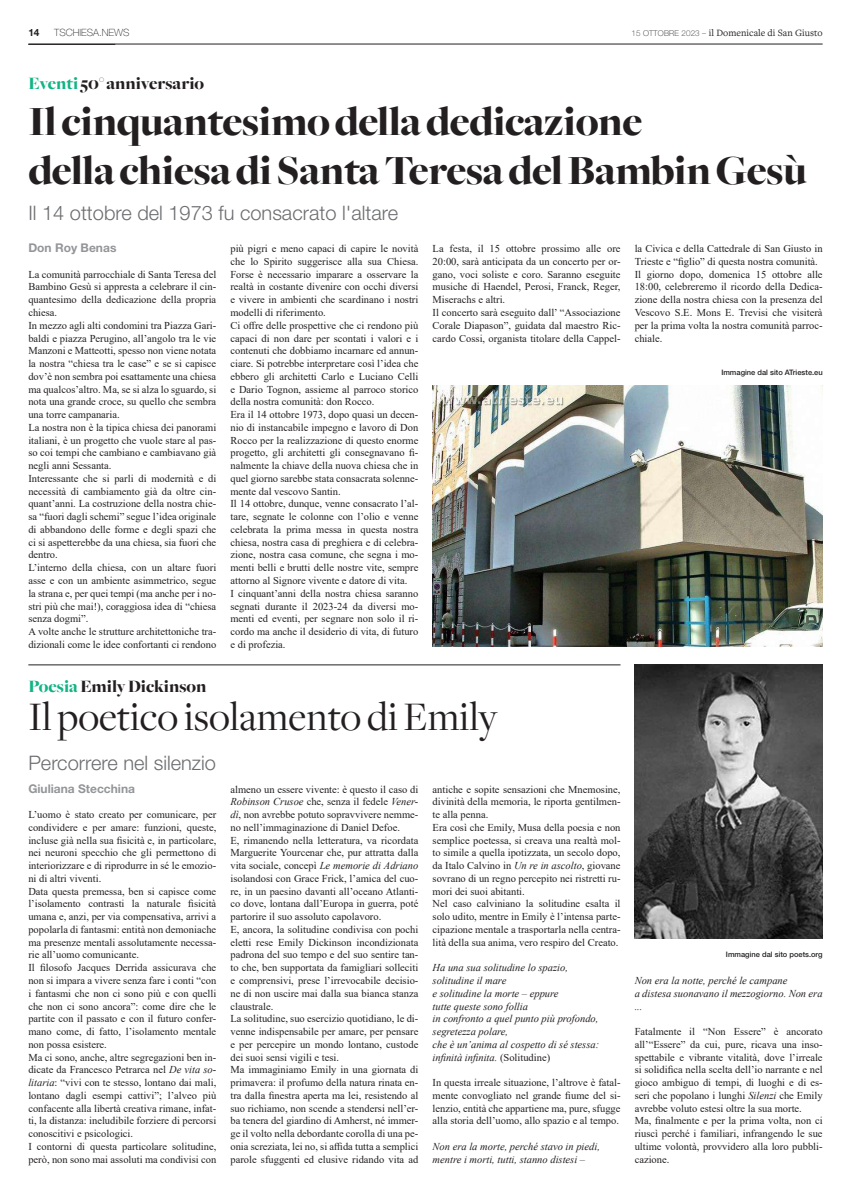
<style>
.page{position:relative;width:851px;height:1191px;background:#fff}
.page>*{position:absolute;margin:0;border:0;box-sizing:border-box;transform-origin:0 0}
.t1{font:900 43px/49px "Freight Big";letter-spacing:-.01em;color:#231f20}
.t2{font:42px "Freight Disp";color:#231f20}
.t3{font:300 20px "Helvetica Neue LT Std";color:#6c6d70}
.t4{font:900 18px "Freight Big";color:#231f20}
.t5{font:700 12px "Helvetica Neue LT Std";color:#939598}
.t6{font:10.5px/12.8px "Times New Roman";color:#231f20}
.t7{font:italic 10.5px/12.8px "Times New Roman";color:#231f20}
.t8{font:10px "Freight Text Pro";color:#231f20}
.t9{font:100 10px "Helvetica Neue LT Std";color:#231f20}
.t10{font:700 10px "Helvetica Neue LT Std";color:#231f20}
.t11{font:500 7.5px "Helvetica Neue LT Std";color:#231f20}
.s1{font-family:"Helvetica Neue LT Std";font-weight:100;font-size:8px}
.s2{color:#12b385}
.s3{font-style:italic}
.s4{font-style:normal}
</style>
<div class="page">
<hr style="left:28px;top:44px;width:794px;height:1px;background:#231f20">
<img style="left:432px;top:386px;width:390px;height:260px">
<img style="left:634px;top:664px;width:188px;height:274px">
<hr style="left:28px;top:664px;width:592px;height:1px;background:#231f20">
<p class="t10" style="left:28px;top:26px;width:13px">14</p>
<p class="t9" style="left:54px;top:26px;width:77px">TSCHIESA.NEWS</p>
<p class="t8" style="left:631px;top:26px;width:192px"><span class="s1">15 OTTOBRE 2023 –</span> il Domenicale di San Giusto</p>
<h3 class="t4" style="left:28px;top:74px;width:177px"><span class="s2">Eventi</span> 50° anniversario</h3>
<h1 class="t1" style="left:28px;top:97px;width:779px">Il cinquantesimo della dedicazione<br>della chiesa di Santa Teresa del Bambin Gesù</h1>
<h3 class="t3" style="left:28px;top:200px;width:371px">Il 14 ottobre del 1973 fu consacrato l'altare</h3>
<p class="t5" style="left:28px;top:240px;width:90px">Don Roy Benas</p>
<p class="t6" style="left:28px;top:267px;width:189px">La comunità parrocchiale di Santa Teresa del Bambino Gesù si appresta a celebrare il cin&shy;quantesimo della dedicazione della propria chiesa.<br>In mezzo agli alti condomini tra Piazza Gari&shy;baldi e piazza Perugino, all’angolo tra le vie Manzoni e Matteotti, spesso non viene notata la nostra “chiesa tra le case” e se si capisce dov’è non sembra poi esattamente una chiesa ma qualcos’altro. Ma, se si alza lo sguardo, si nota una grande croce, su quello che sembra una torre campanaria.<br>La nostra non è la tipica chiesa dei panorami italiani, è un progetto che vuole stare al pas&shy;so coi tempi che cambiano e cambiavano già negli anni Sessanta.<br>Interessante che si parli di modernità e di necessità di cambiamento già da oltre cin&shy;quant’anni. La costruzione della nostra chie&shy;sa “fuori dagli schemi” segue l’idea originale di abbandono delle forme e degli spazi che ci si aspetterebbe da una chiesa, sia fuori che dentro.<br>L’interno della chiesa, con un altare fuori asse e con un ambiente asimmetrico, segue la strana e, per quei tempi (ma anche per i no&shy;stri più che mai!), coraggiosa idea di “chiesa senza dogmi”.<br>A volte anche le strutture architettoniche tra&shy;dizionali come le idee confortanti ci rendono</p>
<p class="t6" style="left:230px;top:242px;width:189px">più pigri e meno capaci di capire le novità che lo Spirito suggerisce alla sua Chiesa.<br>Forse è necessario imparare a osservare la realtà in costante divenire con occhi diversi e vivere in ambienti che scardinano i nostri modelli di riferimento.<br>Ci offre delle prospettive che ci rendono più capaci di non dare per scontati i valori e i contenuti che dobbiamo incarnare ed annun&shy;ciare. Si potrebbe interpretare così l’idea che ebbero gli architetti Carlo e Luciano Celli e Dario Tognon, assieme al parroco storico della nostra comunità: don Rocco.<br>Era il 14 ottobre 1973, dopo quasi un decen&shy;nio di instancabile impegno e lavoro di Don Rocco per la realizzazione di questo enorme progetto, gli architetti gli consegnavano fi&shy;nalmente la chiave della nuova chiesa che in quel giorno sarebbe stata consacrata solenne&shy;mente dal vescovo Santin.<br>Il 14 ottobre, dunque, venne consacrato l’al&shy;tare, segnate le colonne con l’olio e venne celebrata la prima messa in questa nostra chiesa, nostra casa di preghiera e di celebra&shy;zione, nostra casa comune, che segna i mo&shy;menti belli e brutti delle nostre vite, sempre attorno al Signore vivente e datore di vita.<br>I cinquant’anni della nostra chiesa saranno segnati durante il 2023-24 da diversi mo&shy;menti ed eventi, per segnare non solo il ri&shy;cordo ma anche il desiderio di vita, di futuro e di profezia.</p>
<p class="t6" style="left:432px;top:242px;width:189px">La festa, il 15 ottobre prossimo alle ore 20:00, sarà anticipata da un concerto per or&shy;gano, voci soliste e coro. Saranno eseguite musiche di Haendel, Perosi, Franck, Reger, Miserachs e altri.<br>Il concerto sarà eseguito dall’ “Associazione Corale Diapason”, guidata dal maestro Ric&shy;cardo Cossi, organista titolare della Cappel-</p>
<p class="t6" style="left:634px;top:242px;width:189px">la Civica e della Cattedrale di San Giusto in Trieste e “figlio” di questa nostra comunità.<br>Il giorno dopo, domenica 15 ottobre alle 18:00, celebreremo il ricordo della Dedica&shy;zione della nostra chiesa con la presenza del Vescovo S.E. Mons E. Trevisi che visiterà per la prima volta la nostra comunità parroc&shy;chiale.</p>
<p class="t11" style="left:721px;top:368px;width:103px">Immagine dal sito ATrieste.eu</p>
<h3 class="t4" style="left:28px;top:676px;width:180px"><span class="s2">Poesia</span> Emily Dickinson</h3>
<h2 class="t2" style="left:28px;top:693px;width:470px">Il poetico isolamento di Emily</h2>
<h3 class="t3" style="left:28px;top:750px;width:189px">Percorrere nel silenzio</h3>
<p class="t5" style="left:28px;top:781px;width:108px">Giuliana Stecchina</p>
<p class="t6" style="left:28px;top:808px;width:189px">L’uomo è stato creato per comunicare, per condividere e per amare: funzioni, queste, incluse già nella sua fisicità e, in particolare, nei neuroni specchio che gli permettono di interiorizzare e di riprodurre in sé le emozio&shy;ni di altri viventi.<br>Data questa premessa, ben si capisce come l’isolamento contrasti la naturale fisicità umana e, anzi, per via compensativa, arrivi a popolarla di fantasmi: entità non demoniache ma presenze mentali assolutamente necessa&shy;rie all’uomo comunicante.<br>Il filosofo Jacques Derrida assicurava che non si impara a vivere senza fare i conti “con i fantasmi che non ci sono più e con quelli che non ci sono ancora”: come dire che le partite con il passato e con il futuro confer&shy;mano come, di fatto, l’isolamento mentale non possa esistere.<br>Ma ci sono, anche, altre segregazioni ben in&shy;dicate da Francesco Petrarca nel <span class="s3">De vita so&shy;litaria</span>: “vivi con te stesso, lontano dai mali, lontano dagli esempi cattivi”; l’alveo più confacente alla libertà creativa rimane, infat&shy;ti, la distanza: ineludibile forziere di percorsi conoscitivi e psicologici.<br>I contorni di questa particolare solitudine, però, non sono mai assoluti ma condivisi con</p>
<p class="t6" style="left:230px;top:782px;width:189px">almeno un essere vivente: è questo il caso di <span class="s3">Robinson Crusoe</span> che, senza il fedele <span class="s3">Vener&shy;dì</span>, non avrebbe potuto sopravvivere nemme&shy;no nell’immaginazione di Daniel Defoe.<br>E, rimanendo nella letteratura, va ricordata Marguerite Yourcenar che, pur attratta dalla vita sociale, concepì <span class="s3">Le memorie di Adriano </span>isolandosi con Grace Frick, l’amica del cuo&shy;re, in un paesino davanti all’oceano Atlanti&shy;co dove, lontana dall’Europa in guerra, poté partorire il suo assoluto capolavoro.<br>E, ancora, la solitudine condivisa con pochi eletti rese Emily Dickinson incondizionata padrona del suo tempo e del suo sentire tan&shy;to che, ben supportata da famigliari solleciti e comprensivi, prese l’irrevocabile decisio&shy;ne di non uscire mai dalla sua bianca stanza claustrale.<br>La solitudine, suo esercizio quotidiano, le di&shy;venne indispensabile per amare, per pensare e per percepire un mondo lontano, custode dei suoi sensi vigili e tesi.<br>Ma immaginiamo Emily in una giornata di primavera: il profumo della natura rinata en&shy;tra dalla finestra aperta ma lei, resistendo al suo richiamo, non scende a stendersi nell’er&shy;ba tenera del giardino di Amherst, né immer&shy;ge il volto nella debordante corolla di una pe&shy;onia screziata, lei no, si affida tutta a semplici parole sfuggenti ed elusive ridando vita ad</p>
<p class="t6" style="left:432px;top:782px;width:189px">antiche e sopite sensazioni che Mnemosine, divinità della memoria, le riporta gentilmen&shy;te alla penna.<br>Era così che Emily, Musa della poesia e non semplice poetessa, si creava una realtà mol&shy;to simile a quella ipotizzata, un secolo dopo, da Italo Calvino in <span class="s3">Un re in ascolto</span>, giovane sovrano di un regno percepito nei ristretti ru&shy;mori dei suoi abitanti.<br>Nel caso calviniano la solitudine esalta il solo udito, mentre in Emily è l’intensa parte&shy;cipazione mentale a trasportarla nella centra&shy;lità della sua anima, vero respiro del Creato.</p>
<p class="t7" style="left:432px;top:961px;width:168px">Ha una sua solitudine lo spazio, solitudine il mare<br>e solitudine la morte – eppure<br>tutte queste sono follia<br>in confronto a quel punto più profondo, segretezza polare,<br>che è un’anima al cospetto di sé stessa: infinità infinita. <span class="s4">(Solitudine)</span></p>
<p class="t6" style="left:432px;top:1075px;width:189px;text-align:justify">In questa irreale situazione, l’altrove è fatal&shy;mente convogliato nel grande fiume del si&shy;lenzio, entità che appartiene ma, pure, sfugge alla storia dell’uomo, allo spazio e al tempo.</p>
<p class="t7" style="left:432px;top:1139px;width:169px">Non era la morte, perché stavo in piedi, mentre i morti, tutti, stanno distesi –</p>
<p class="t11" style="left:725px;top:949px;width:98px">Immagine dal sito poets.org</p>
<p class="t7" style="left:634px;top:973px;width:189px">Non era la notte, perché le campane<br>a distesa suonavano il mezzogiorno. Non era ...</p>
<p class="t6" style="left:634px;top:1024px;width:189px">Fatalmente il “Non Essere” è ancorato all’“Essere” da cui, pure, ricava una inso&shy;spettabile e vibrante vitalità, dove l’irreale si solidifica nella scelta dell’io narrante e nel gioco ambiguo di tempi, di luoghi e di es&shy;seri che popolano i lunghi <span class="s3">Silenzi</span> che Emily avrebbe voluto estesi oltre la sua morte.<br>Ma, finalmente e per la prima volta, non ci riuscì perché i familiari, infrangendo le sue ultime volontà, provvidero alla loro pubbli&shy;cazione.</p>
</div>
